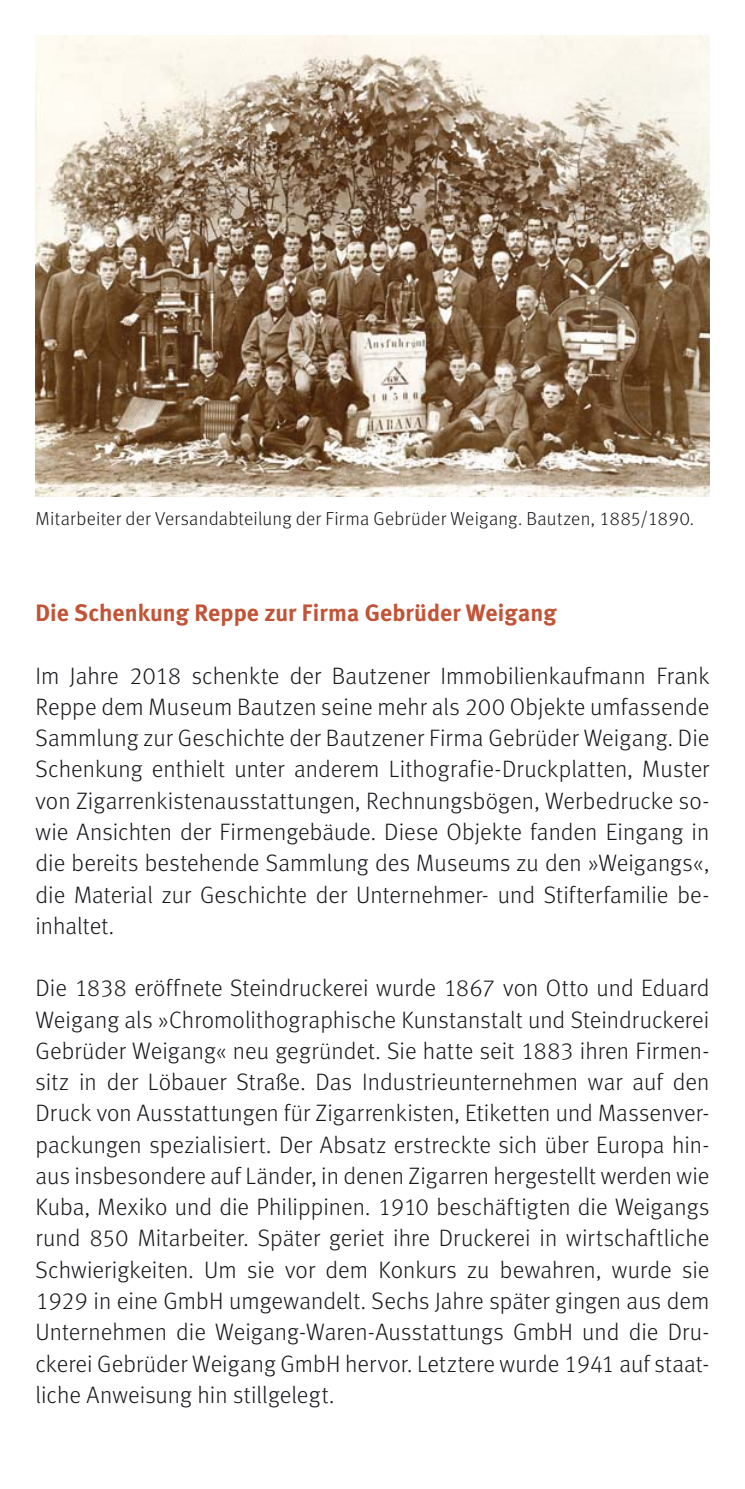
<style>
.page{position:relative;width:745px;height:1489px;background:#fff}
.page>*{position:absolute;margin:0;border:0;box-sizing:border-box;transform-origin:0 0}
.t1{font:300 23.75px/31.2px "Meta OT";color:#1a171c;text-align:justify}
.t2{font:23.75px "Meta Bold LF";color:#c15437}
.t3{font:300 18.75px "Meta OT";letter-spacing:.015em;color:#1a171c}
</style>
<div class="page">
<img style="left:35px;top:35px;width:674px;height:461px">
<p class="t3" style="left:35px;top:511px;width:659px">Mitarbeiter der Versandabteilung der Firma Gebrüder Weigang. Bautzen, 1885/1890.</p>
<p class="t2" style="left:35px;top:604px;width:522px">Die Schenkung Reppe zur Firma Gebrüder Weigang</p>
<p class="t1" style="left:35px;top:661px;width:675px">Im Jahre 2018 schenkte der Bautzener Immobilienkaufmann Frank Reppe dem Museum Bautzen seine mehr als 200 Objekte umfassende Sammlung zur Geschichte der Bautzener Firma Gebrüder Weigang. Die Schenkung enthielt unter anderem Lithografie-Druckplatten, Muster von Zigarrenkistenausstattungen, Rechnungsbögen, Werbedrucke so&shy;wie Ansichten der Firmengebäude. Diese Objekte fanden Eingang in die bereits bestehende Sammlung des Museums zu den »Weigangs«, die Material zur Geschichte der Unternehmer- und Stifterfamilie be&shy;inhaltet.</p>
<p class="t1" style="left:35px;top:974px;width:675px">Die 1838 eröffnete Steindruckerei wurde 1867 von Otto und Eduard Weigang als »Chromolithographische Kunstanstalt und Steindruckerei Gebrüder Weigang« neu gegründet. Sie hatte seit 1883 ihren Firmen&shy;sitz in der Löbauer Straße. Das Industrieunternehmen war auf den Druck von Ausstattungen für Zigarrenkisten, Etiketten und Massenver&shy;packungen spezialisiert. Der Absatz erstreckte sich über Europa hin&shy;aus insbesondere auf Länder, in denen Zigarren hergestellt werden wie Kuba, Mexiko und die Philippinen. 1910 beschäftigten die Weigangs rund 850 Mitarbeiter. Später geriet ihre Druckerei in wirtschaftliche Schwierigkeiten. Um sie vor dem Konkurs zu bewahren, wurde sie 1929 in eine GmbH umgewandelt. Sechs Jahre später gingen aus dem Unternehmen die Weigang-Waren-Ausstattungs GmbH und die Dru&shy;ckerei Gebrüder Weigang GmbH hervor. Letztere wurde 1941 auf staat&shy;liche Anweisung hin stillgelegt.</p>
</div>
